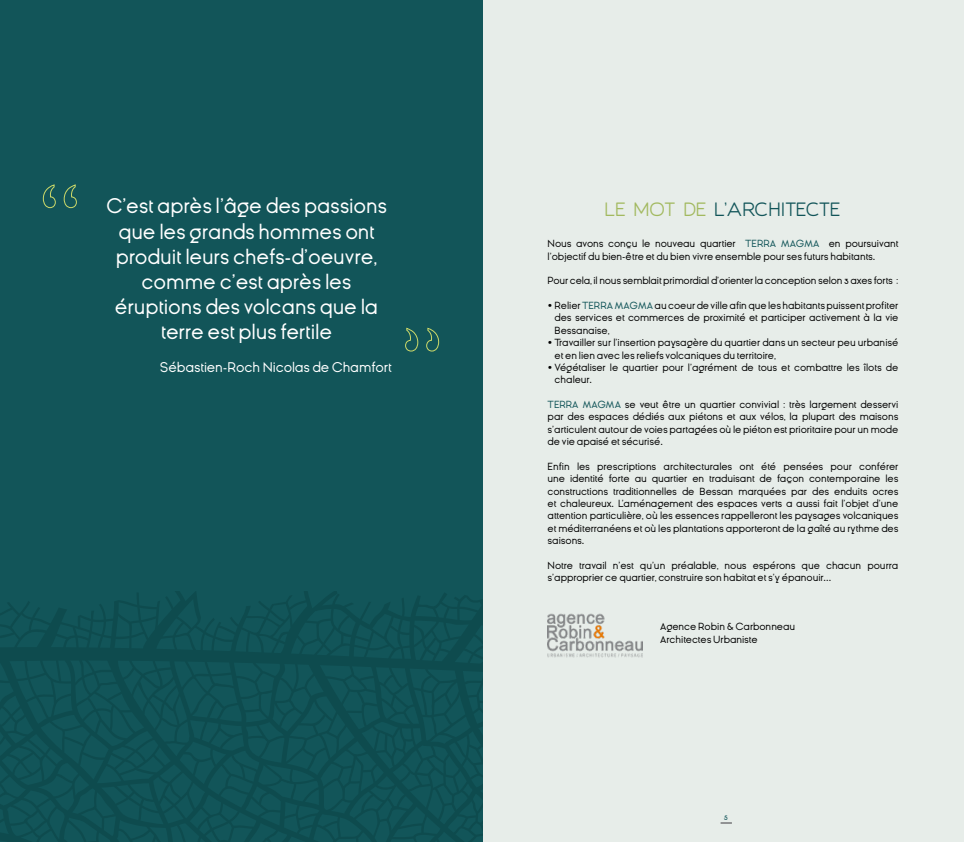
<style>
.page{position:relative;width:964px;height:842px;background:#fff}
.page>*{position:absolute;margin:0;border:0;box-sizing:border-box;transform-origin:0 0}
.t1{font:21px/25.2px "Ginora Sans";letter-spacing:-.01em;color:#fff;text-align:center}
.t2{font:18px "Giorgio";color:#125559}
.t3{font:14px "Ginora Sans";letter-spacing:-.01em;color:#fff}
.t4{font:10.3px/12.4px "Ginora Sans";letter-spacing:-.01em;color:#000}
.t5{font:9px "Ginora Sans";color:#125559}
.s1{color:#a2b95f}
.s2{color:#125559}
</style>
<div class="page">
<div style="left:482px;top:0;width:482px;height:842px;background:#e7ede9"></div>
<svg style="left:720px;top:823px;width:12px;height:1px"></svg>
<div style="left:0;top:0;width:482px;height:842px;background:#125559"></div>
<svg style="left:42px;top:184px;width:35px;height:25px"></svg>
<svg style="left:405px;top:327px;width:35px;height:25px"></svg>
<img style="left:547px;top:614px;width:95px;height:44px">
<svg style="left:0;top:591px;width:482px;height:251px"></svg>
<h1 class="t1" style="left:106px;top:194px;width:282px">C’est après l’âge des passions que les grands hommes ont produit leurs chefs-d’oeuvre, comme c’est après les éruptions des volcans que la terre est plus fertile</h1>
<h3 class="t3" style="left:160px;top:360px;width:233px">Sébastien-Roch Nicolas de Chamfort</h3>
<h2 class="t2" style="left:604px;top:198px;width:237px"><span class="s1">LE MOT DE</span> L’ARCHITECTE</h2>
<p class="t4" style="left:548px;top:238px;width:352px">Nous avons conçu le nouveau quartier <span class="s2">TERRA MAGMA</span> en poursuivant l’objectif du bien-être et du bien vivre ensemble pour ses futurs habitants.</p>
<p class="t4" style="left:548px;top:275px;width:352px">Pour cela, il nous semblait primordial d’orienter la conception selon 3 axes forts :</p>
<p class="t4" style="left:555px;top:299px;width:345px;text-align:justify;text-indent:-7px">• Relier <span class="s2">TERRA MAGMA</span> au coeur de ville afin que les habitants puissent profiter des services et commerces de proximité et participer activement à la vie Bessanaise,</p>
<p class="t4" style="left:555px;top:336px;width:345px;text-indent:-7px">• Travailler sur l’insertion paysagère du quartier dans un secteur peu urbanisé et en lien avec les reliefs volcaniques du territoire,</p>
<p class="t4" style="left:555px;top:361px;width:345px;text-indent:-7px">• Végétaliser le quartier pour l’agrément de tous et combattre les îlots de chaleur.</p>
<p class="t4" style="left:548px;top:398px;width:352px;text-align:justify"><span class="s2">TERRA MAGMA</span> se veut être un quartier convivial : très largement desservi par des espaces dédiés aux piétons et aux vélos, la plupart des maisons s’articulent autour de voies partagées où le piéton est prioritaire pour un mode de vie apaisé et sécurisé.</p>
<p class="t4" style="left:548px;top:460px;width:352px;text-align:justify">Enfin les prescriptions architecturales ont été pensées pour conférer une identité forte au quartier en traduisant de façon contemporaine les constructions traditionnelles de Bessan marquées par des enduits ocres et chaleureux. L’aménagement des espaces verts a aussi fait l’objet d’une attention particulière, où les essences rappelleront les paysages volcaniques et méditerranéens et où les plantations apporteront de la gaîté au rythme des saisons.</p>
<p class="t4" style="left:548px;top:559px;width:352px">Notre travail n’est qu’un préalable, nous espérons que chacun pourra s’approprier ce quartier, construire son habitat et s’y épanouir...</p>
<p class="t4" style="left:660px;top:621px;width:136px">Agence Robin &amp; Carbonneau<br>Architectes Urbaniste</p>
<p class="t5" style="left:724px;top:812px;width:6px">5</p>
</div>
